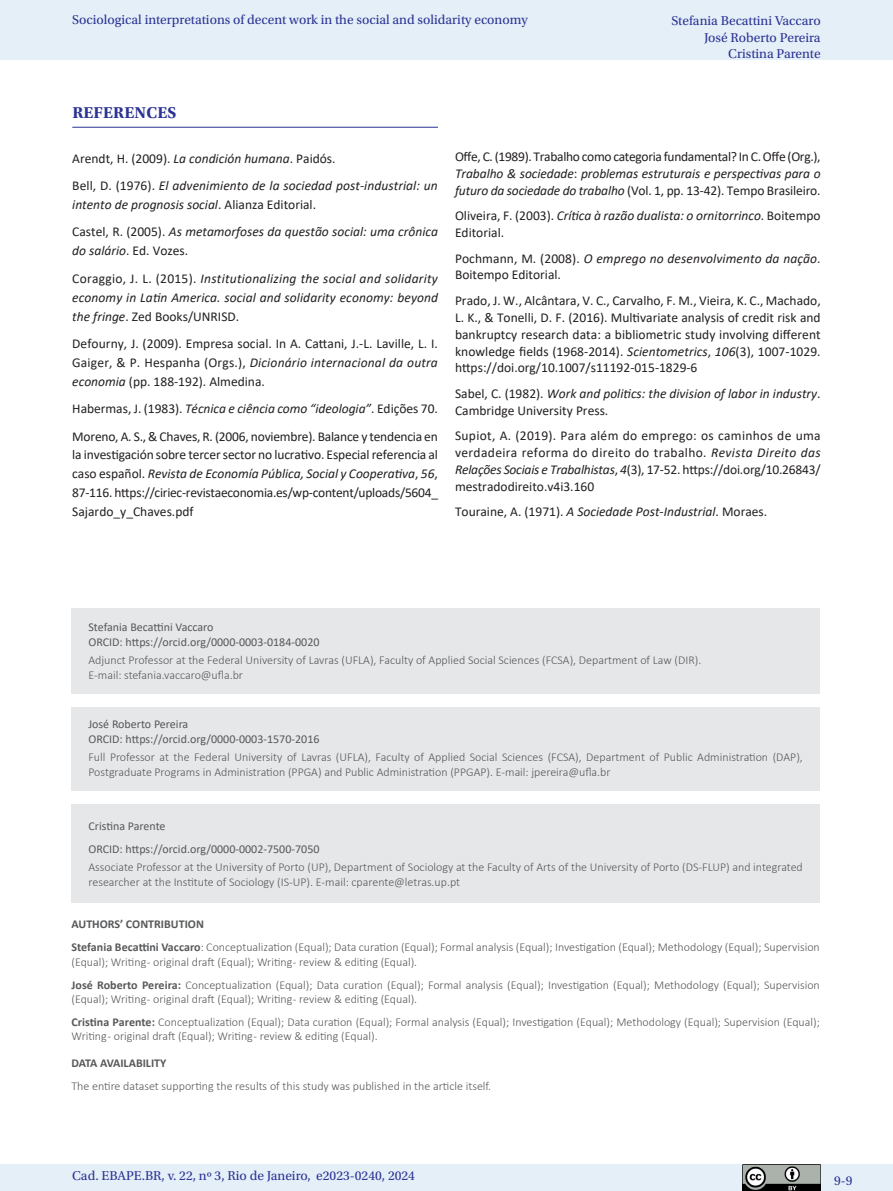
<style>
.page{position:relative;width:893px;height:1191px;background:#fff}
.page>*{position:absolute;margin:0;border:0;box-sizing:border-box;transform-origin:0 0}
._07_1_sub_1{font:700 16.5px "Utopia Std";letter-spacing:.01em;color:#2b3393}
.Referencias{font:13.5px/17px "Calibri";color:#231f20;text-align:justify}
.Referencias-2{font:italic 13.5px/18.9px "Calibri";color:#231f20}
.t1{font:13.5px/16.5px "Utopia Std";color:#2b3393;text-align:right}
._06_3_nota_de_fim_autor{font:300 12px/14.4px "Calibri";color:#57585a}
._06_3_nota_de_fim_autor-2{font:12px "Calibri";color:#57585a}
._06_3_nota_de_fim_autor-3{font:700 12px "Calibri";color:#57585a}
.s1{font-style:italic}
.s2{font-style:normal}
.s3{font-weight:700}
</style>
<div class="page">
<div style="left:0;top:0;width:893px;height:60px;background:#e4eff8"></div>
<div style="left:0;top:1164px;width:893px;height:27px;background:#e4eff8"></div>
<img style="left:743px;top:1164px;width:78px;height:27px">
<hr style="left:72px;top:127px;width:366px;height:1px;background:#2b3393">
<div style="left:71px;top:608px;width:749px;height:294px;background:#e6e7e9"></div>
<div style="left:71px;top:694px;width:751px;height:13px;background:#fff"></div>
<div style="left:71px;top:791px;width:751px;height:13px;background:#fff"></div>
<p class="t1" style="left:72px;top:11px;width:457px">Sociological interpretations of decent work in the social and solidarity economy</p>
<p class="t1" style="left:671px;top:13px;width:151px">Stefania Becattini Vaccaro<br>José Roberto Pereira<br>Cristina Parente</p>
<p class="_07_1_sub_1" style="left:72px;top:103px;width:106px">REFERENCES</p>
<p class="Referencias" style="left:72px;top:149px;width:265px">Arendt, H. (2009). <span class="s1">La condición humana</span>. Paidós.</p>
<p class="Referencias-2" style="left:72px;top:176px;width:367px"><span class="s2">Bell, D. (1976).</span> El advenimiento de la sociedad post-industrial: un intento de prognosis social<span class="s2">. Alianza Editorial.</span></p>
<p class="Referencias-2" style="left:72px;top:222px;width:367px"><span class="s2">Castel, R. (2005).</span> As metamorfoses da questão social: uma crônica do salário<span class="s2">. Ed. Vozes.</span></p>
<p class="Referencias-2" style="left:72px;top:268px;width:367px;text-align:justify"><span class="s2">Coraggio, J. L. (2015).</span> Institutionalizing the social and solidarity economy in Latin America. social and solidarity economy: beyond the fringe<span class="s2">. Zed Books/UNRISD.</span></p>
<p class="Referencias" style="left:72px;top:334px;width:367px;line-height:18.9px">Defourny, J. (2009). Empresa social. In A. Cattani, J.-L. Laville, L. I.<br>Gaiger, &amp; P. Hespanha (Orgs.), <span class="s1">Dicionário internacional da outra economia</span> (pp. 188-192). Almedina.</p>
<p class="Referencias-2" style="left:72px;top:398px;width:367px"><span class="s2">Habermas, J. (1983).</span> Técnica e ciência como “ideologia”<span class="s2">. Edições 70.</span></p>
<p class="Referencias" style="left:72px;top:426px;width:367px;line-height:18.9px">Moreno, A. S., &amp; Chaves, R. (2006, noviembre). Balance y tendencia en la investigación sobre tercer sector no lucrativo. Especial referencia al caso españ ol. <span class="s1">Revista de Economía Pública, Social y Cooperativa</span>, <span class="s1">56</span>, 87-116. https://ciriec-revistaeconomia.es/wp-content/uploads/5604_ Sajardo_y_Chaves.pdf</p>
<p class="Referencias" style="left:455px;top:148px;width:367px">Offe, C. (1989). Trabalho como categoria fundamental? In C. Offe (Org.), <span class="s1">Trabalho &amp; sociedade</span>: <span class="s1">problemas estruturais e perspectivas para o futuro da sociedade do trabalho</span> (Vol. 1, pp. 13-42). Tempo Brasileiro.</p>
<p class="Referencias" style="left:455px;top:207px;width:367px">Oliveira, F. (2003). <span class="s1">Crítica à razão dualista: o ornitorrinco</span>. Boitempo<br>Editorial.</p>
<p class="Referencias" style="left:455px;top:249px;width:367px">Pochmann, M. (2008). <span class="s1">O emprego no desenvolvimento da nação</span>.<br>Boitempo Editorial.</p>
<p class="Referencias" style="left:455px;top:291px;width:367px">Prado, J. W., Alcântara, V. C., Carvalho, F. M., Vieira, K. C., Machado, L. K., &amp; Tonelli, D. F. (2016). Multivariate analysis of credit risk and bankruptcy research data: a bibliometric study involving different knowledge fields (1968-2014). <span class="s1">Scientometrics</span>, <span class="s1">106</span>(3), 1007-1029. https://doi.org/10.1007/s11192-015-1829-6</p>
<p class="Referencias-2" style="left:455px;top:384px;width:367px;line-height:17px"><span class="s2">Sabel, C. (1982).</span> Work and politics: the division of labor in industry<span class="s2">.<br>Cambridge University Press.</span></p>
<p class="Referencias" style="left:455px;top:427px;width:367px">Supiot, A. (2019). Para além do emprego: os caminhos de uma verdadeira reforma do direito do trabalho. <span class="s1">Revista Direito das Relações Sociais e Trabalhistas</span>, <span class="s1">4</span>(3), 17-52. https://doi.org/10.26843/ mestradodireito.v4i3.160</p>
<p class="Referencias" style="left:455px;top:503px;width:314px">Touraine, A. (1971). <span class="s1">A Sociedade Post-Industrial</span>. Moraes.</p>
<p class="_06_3_nota_de_fim_autor-2" style="left:88px;top:619px;width:127px">Stefania Becattini Vaccaro</p>
<p class="_06_3_nota_de_fim_autor-2" style="left:88px;top:633px;width:233px">ORCID: https://orcid.org/0000-0003-0184-0020</p>
<p class="_06_3_nota_de_fim_autor" style="left:88px;top:653px;width:614px">Adjunct Professor at the Federal University of Lavras (UFLA), Faculty of Applied Social Sciences (FCSA), Department of Law (DIR).<br>E-mail: stefania.vaccaro@ufla.br</p>
<p class="_06_3_nota_de_fim_autor-2" style="left:88px;top:716px;width:101px">José Roberto Pereira</p>
<p class="_06_3_nota_de_fim_autor-2" style="left:88px;top:730px;width:233px">ORCID: https://orcid.org/0000-0003-1570-2016</p>
<p class="_06_3_nota_de_fim_autor" style="left:88px;top:750px;width:716px">Full Professor at the Federal University of Lavras (UFLA), Faculty of Applied Social Sciences (FCSA), Department of Public Administration (DAP),<br>Postgraduate Programs in Administration (PPGA) and Public Administration (PPGAP). E-mail: jpereira@ufla.br</p>
<p class="_06_3_nota_de_fim_autor-2" style="left:88px;top:817px;width:79px">Cristina Parente</p>
<p class="_06_3_nota_de_fim_autor-2" style="left:88px;top:840px;width:233px">ORCID: https://orcid.org/0000-0002-7500-7050</p>
<p class="_06_3_nota_de_fim_autor" style="left:88px;top:860px;width:716px">Associate Professor at the University of Porto (UP), Department of Sociology at the Faculty of Arts of the University of Porto (DS-FLUP) and integrated researcher at the Institute of Sociology (IS-UP). E-mail: cparente@letras.up.pt</p>
<p class="_06_3_nota_de_fim_autor-3" style="left:71px;top:916px;width:134px">AUTHORS’ CONTRIBUTION</p>
<p class="_06_3_nota_de_fim_autor" style="left:71px;top:940px;width:750px"><span class="s3">Stefania Becattini Vaccaro</span>: Conceptualization (Equal); Data curation (Equal); Formal analysis (Equal); Investigation (Equal); Methodology (Equal); Supervision (Equal); Writing - original draft (Equal); Writing - review &amp; editing (Equal).</p>
<p class="_06_3_nota_de_fim_autor" style="left:71px;top:977px;width:750px"><span class="s3">José Roberto Pereira:</span> Conceptualization (Equal); Data curation (Equal); Formal analysis (Equal); Investigation (Equal); Methodology (Equal); Supervision (Equal); Writing - original draft (Equal); Writing - review &amp; editing (Equal).</p>
<p class="_06_3_nota_de_fim_autor" style="left:71px;top:1014px;width:750px"><span class="s3">Cristina Parente:</span> Conceptualization (Equal); Data curation (Equal); Formal analysis (Equal); Investigation (Equal); Methodology (Equal); Supervision (Equal);<br>Writing - original draft (Equal); Writing - review &amp; editing (Equal).</p>
<p class="_06_3_nota_de_fim_autor-3" style="left:71px;top:1054px;width:96px">DATA AVAILABILITY</p>
<p class="_06_3_nota_de_fim_autor" style="left:71px;top:1078px;width:421px">The entire dataset supporting the results of this study was published in the article itself.</p>
<p class="t1" style="left:72px;top:1167px;width:344px">Cad. EBAPE.BR, v. 22, nº 3, Rio de Janeiro, e2023-0240, 2024</p>
<p class="t1" style="left:834px;top:1172px;width:20px">9-9</p>
</div>
